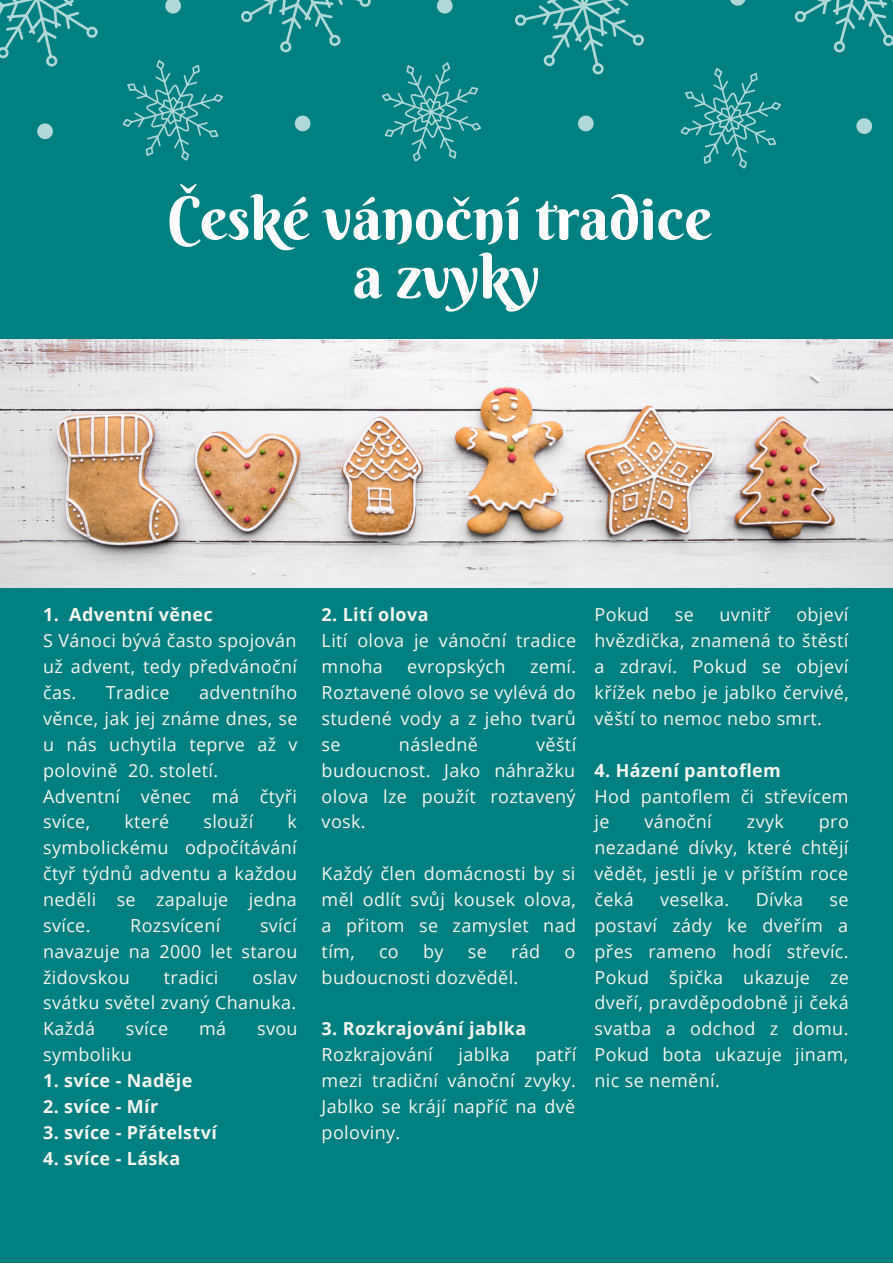
<style>
.page{position:relative;width:893px;height:1264px;background:#fff}
.page>*{position:absolute;margin:0;border:0;box-sizing:border-box;transform-origin:0 0}
.t1{font:60px/58.5px "Berkshire Swash";color:#fff;text-align:center}
.t2{font:18px/25.8px "Open Sans";letter-spacing:.02em;color:#f5f5ef;text-align:justify}
.t3{font:700 18px "Open Sans";letter-spacing:.02em;color:#f5f5ef}
</style>
<div class="page">
<div style="left:0;top:0;width:892px;height:1262px;background:#008080"></div>
<svg style="left:122px;top:60px;width:101px;height:101px"></svg>
<svg style="left:0;top:0;width:98px;height:67px"></svg>
<svg style="left:241px;top:0;width:130px;height:53px"></svg>
<svg style="left:382px;top:62px;width:99px;height:100px"></svg>
<svg style="left:37px;top:123px;width:16px;height:16px"></svg>
<svg style="left:165px;top:0;width:16px;height:14px"></svg>
<svg style="left:515px;top:0;width:129px;height:75px"></svg>
<svg style="left:794px;top:0;width:98px;height:53px"></svg>
<svg style="left:680px;top:68px;width:101px;height:101px"></svg>
<svg style="left:295px;top:116px;width:15px;height:15px"></svg>
<svg style="left:437px;top:0;width:15px;height:14px"></svg>
<svg style="left:578px;top:116px;width:15px;height:15px"></svg>
<svg style="left:730px;top:0;width:15px;height:6px"></svg>
<svg style="left:856px;top:118px;width:16px;height:16px"></svg>
<img style="left:0;top:339px;width:892px;height:249px">
<h1 class="t1" style="left:167px;top:189px;width:546px">České vánoční tradice a zvyky</h1>
<p class="t3" style="left:43px;top:602px;width:171px">1. Adventní věnec</p>
<p class="t2" style="left:43px;top:627px;width:255px">S Vánoci bývá často spojován už advent, tedy předvánoční čas.</p>
<p class="t2" style="left:43px;top:679px;width:256px;text-align:left;text-indent:156px">adventního věnce, jak jej známe dnes, se u nás uchytila teprve až v polovině 20. století.<br>Adventní věnec má čtyři svíce,</p>
<p class="t2" style="left:106px;top:679px;width:65px">Tradice</p>
<p class="t2" style="left:124px;top:808px;width:46px">které</p>
<p class="t2" style="left:203px;top:808px;width:51px">slouží</p>
<p class="t2" style="left:43px;top:808px;width:255px;text-indent:244px">k symbolickému odpočítávání čtyř týdnů adventu a každou neděli se zapaluje jedna svíce.</p>
<p class="t2" style="left:43px;top:912px;width:256px;text-indent:217px">svící navazuje na 2000 let starou židovskou</p>
<p class="t2" style="left:130px;top:912px;width:91px">Rozsvícení</p>
<p class="t2" style="left:43px;top:963px;width:255px;text-indent:209px">oslav svátku světel zvaný Chanuka.<br>Každá</p>
<p class="t2" style="left:164px;top:963px;width:56px">tradici</p>
<p class="t2" style="left:126px;top:1015px;width:44px">svíce</p>
<p class="t2" style="left:199px;top:1015px;width:29px">má</p>
<p class="t2" style="left:257px;top:1015px;width:42px">svou</p>
<p class="t2" style="left:43px;top:1041px;width:90px">symboliku</p>
<p class="t3" style="left:43px;top:1067px;width:151px">1. svíce - Naděje</p>
<p class="t3" style="left:43px;top:1093px;width:117px">2. svíce - Mír</p>
<p class="t3" style="left:43px;top:1119px;width:175px">3. svíce - Přátelství</p>
<p class="t3" style="left:43px;top:1145px;width:139px">4. svíce - Láska</p>
<p class="t3" style="left:321px;top:602px;width:108px">2. Lití olova</p>
<p class="t2" style="left:321px;top:627px;width:256px">Lití olova je vánoční tradice mnoha</p>
<p class="t2" style="left:321px;top:653px;width:256px;text-indent:208px">zemí.<br>Roztavené olovo se vylévá do studené vody a z jeho tvarů se</p>
<p class="t2" style="left:407px;top:653px;width:100px">evropských</p>
<p class="t2" style="left:321px;top:731px;width:256px;text-indent:214px">věští budoucnost. Jako náhražku olova lze použít roztavený vosk.</p>
<p class="t2" style="left:321px;top:860px;width:256px">Každý člen domácnosti by si měl odlít svůj kousek olova, a přitom se zamyslet nad tím,</p>
<p class="t2" style="left:399px;top:731px;width:80px">následně</p>
<p class="t2" style="left:379px;top:937px;width:21px">co</p>
<p class="t2" style="left:423px;top:937px;width:22px">by</p>
<p class="t2" style="left:468px;top:937px;width:21px">se</p>
<p class="t2" style="left:511px;top:937px;width:31px">rád</p>
<p class="t2" style="left:564px;top:937px;width:12px">o</p>
<p class="t2" style="left:321px;top:963px;width:198px">budoucnosti dozvěděl.</p>
<p class="t3" style="left:321px;top:1016px;width:206px">3. Rozkrajování jablka</p>
<p class="t2" style="left:321px;top:1041px;width:113px">Rozkrajování</p>
<p class="t2" style="left:458px;top:1041px;width:53px">jablka</p>
<p class="t2" style="left:321px;top:1041px;width:256px;text-indent:214px">patří mezi tradiční vánoční zvyky.<br>Jablko se krájí napříč na dvě poloviny.</p>
<p class="t2" style="left:594px;top:601px;width:256px;text-indent:202px">objeví hvězdička, znamená to štěstí a zdraví. Pokud se objeví křížek nebo je jablko červivé, věští to nemoc nebo smrt.</p>
<p class="t3" style="left:594px;top:757px;width:188px">4. Házení pantoflem</p>
<p class="t2" style="left:594px;top:782px;width:255px">Hod pantoflem či střevícem je</p>
<p class="t2" style="left:594px;top:601px;width:56px">Pokud</p>
<p class="t2" style="left:674px;top:601px;width:21px">se</p>
<p class="t2" style="left:719px;top:601px;width:53px">uvnitř</p>
<p class="t2" style="left:644px;top:808px;width:69px">vánoční</p>
<p class="t2" style="left:746px;top:808px;width:38px">zvyk</p>
<p class="t2" style="left:594px;top:808px;width:256px;text-indent:224px">pro nezadané dívky, které chtějí vědět, jestli je v příštím roce čeká</p>
<p class="t2" style="left:660px;top:886px;width:71px">veselka.</p>
<p class="t2" style="left:755px;top:886px;width:49px">Dívka</p>
<p class="t2" style="left:594px;top:886px;width:256px;text-indent:235px">se postaví zády ke dveřím a přes rameno hodí střevíc.<br>Pokud špička ukazuje ze dveří, pravděpodobně ji čeká svatba a odchod z domu.<br>Pokud bota ukazuje jinam, nic se nemění.</p>
</div>
